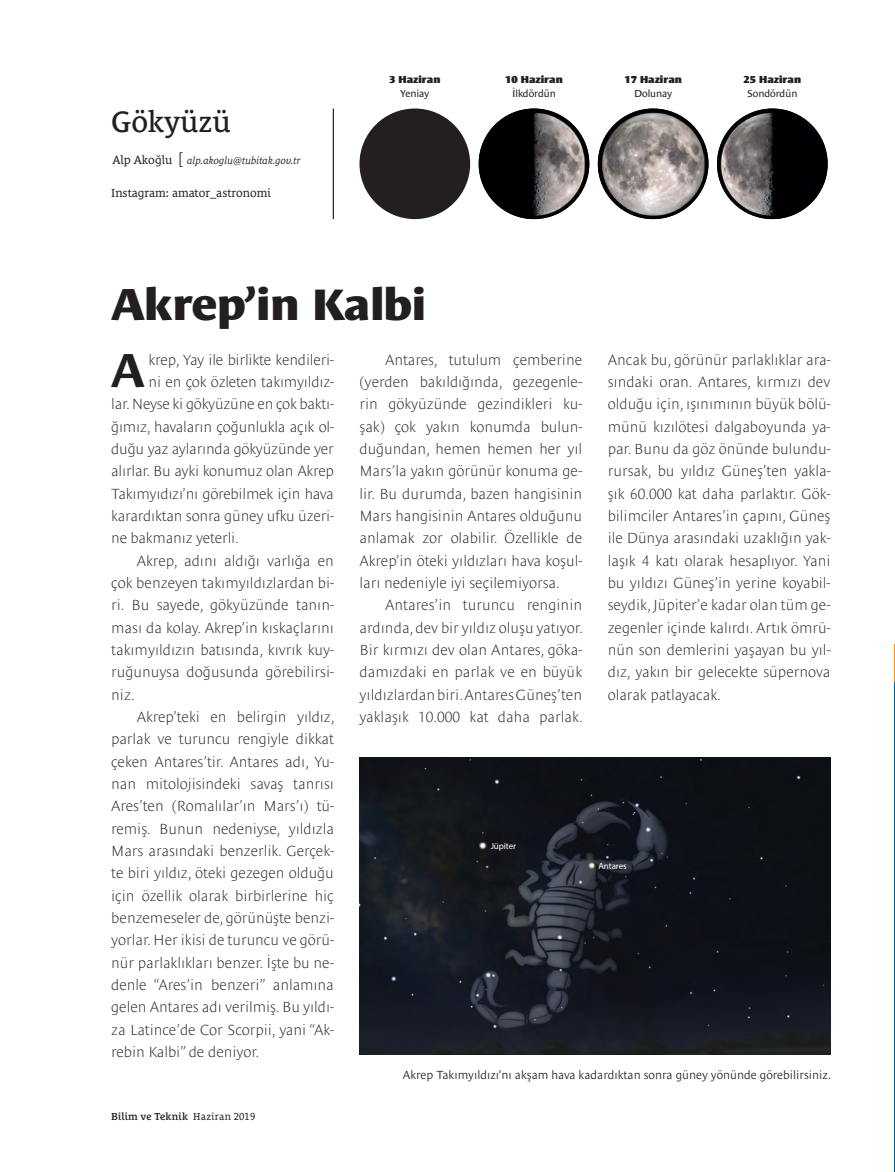
<style>
.page{position:relative;width:895px;height:1172px;background:#fff}
.page>*{position:absolute;margin:0;border:0;box-sizing:border-box;transform-origin:0 0}
.t1{font:700 47.85px "Le Monde Sans Pro";color:#231f20}
.t2{font:700 expanded 45px "Le Monde Sans Pro";letter-spacing:-.01em;color:#231f20}
.t3{font:30px "Le Monde Courrier Pro";color:#231f20}
.t4{font:300 expanded 15px/22.4px "Le Monde Sans Pro";letter-spacing:-.005em;color:#231f20;text-align:justify}
.t5{font:300 12px "Le Monde Sans Pro";color:#231f20}
.t6{font:12px "Le Monde Courrier Pro";color:#231f20}
.t7{font:italic 10.35px "Le Monde Courrier Pro";color:#231f20}
.t8{font:900 10.35px "Le Monde Sans Pro";letter-spacing:-.005em;color:#231f20}
.t9{font:10.35px "Le Monde Sans Pro";letter-spacing:-.005em;color:#231f20}
.t10{font:600 10.35px "Le Monde Courrier Pro";letter-spacing:.01em;color:#231f20}
.t11{font:9px "Myriad Pro";letter-spacing:-.01em;color:#fff}
.s1{font-style:normal;font-size:12px}
.s2{font-family:"Le Monde Sans Pro";font-weight:300;font-style:normal;font-size:16.2px}
.s3{font-weight:400}
</style>
<div class="page">
<hr style="left:893px;top:644px;width:1px;height:528px;background:#005c86">
<hr style="left:893px;top:644px;width:1px;height:38px;background:#f7931d">
<hr style="left:332px;top:108px;width:2px;height:111px;background:#231f20">
<div style="left:359px;top:108px;width:111px;height:111px;background:#231f20;border-radius:50%"></div>
<img style="left:478px;top:108px;width:111px;height:111px;border-radius:55px">
<img style="left:597px;top:108px;width:111px;height:111px;border-radius:55px">
<img style="left:716px;top:108px;width:111px;height:111px;border-radius:55px">
<img style="left:359px;top:757px;width:471px;height:297px">
<svg style="left:893px;top:1166px;width:2px;height:6px"></svg>
<h3 class="t3" style="left:111px;top:98px;width:121px">Gökyüzü</h3>
<p class="t7" style="left:112px;top:152px;width:190px"><span class="s1">Alp Akoğlu</span> <span class="s2">[</span> alp.akoglu@tubitak.gov.tr</p>
<p class="t6" style="left:111px;top:183px;width:161px">Instagram: amator_astronomi</p>
<p class="t8" style="left:389px;top:72px;width:53px">3 Haziran</p>
<p class="t9" style="left:400px;top:85px;width:30px">Yeniay</p>
<p class="t8" style="left:505px;top:72px;width:59px">10 Haziran</p>
<p class="t9" style="left:512px;top:85px;width:45px">İlkdördün</p>
<p class="t8" style="left:624px;top:72px;width:59px">17 Haziran</p>
<p class="t9" style="left:633px;top:85px;width:40px">Dolunay</p>
<p class="t8" style="left:743px;top:72px;width:59px">25 Haziran</p>
<p class="t9" style="left:746px;top:85px;width:52px">Sondördün</p>
<h2 class="t2" style="left:111px;top:271px;width:316px">Akrep’in Kalbi</h2>
<h1 class="t1" style="left:111px;top:334px;width:35px">A</h1>
<p class="t4" style="left:148px;top:347px;width:187px">krep, Yay ile birlikte kendileri-</p>
<p class="t4" style="left:148px;top:369px;width:187px">ni en çok özleten takımyıldız-</p>
<p class="t4" style="left:111px;top:391px;width:224px">lar. Neyse ki gökyüzüne en çok baktı-</p>
<p class="t4" style="left:111px;top:414px;width:224px">ğımız, havaların çoğunlukla açık ol-</p>
<p class="t4" style="left:111px;top:436px;width:224px">duğu yaz aylarında gökyüzünde yer</p>
<p class="t4" style="left:111px;top:458px;width:224px">alırlar. Bu ayki konumuz olan Akrep</p>
<p class="t4" style="left:111px;top:481px;width:224px">Takımyıdızı’nı görebilmek için hava</p>
<p class="t4" style="left:111px;top:503px;width:224px">karardıktan sonra güney ufku üzeri-</p>
<p class="t4" style="left:111px;top:525px;width:129px">ne bakmanız yeterli.</p>
<p class="t4" style="left:137px;top:548px;width:199px">Akrep, adını aldığı varlığa en</p>
<p class="t4" style="left:111px;top:570px;width:224px">çok benzeyen takımyıldızlardan bi-</p>
<p class="t4" style="left:111px;top:592px;width:224px">ri. Bu sayede, gökyüzünde tanın-</p>
<p class="t4" style="left:111px;top:614px;width:224px">ması da kolay. Akrep’in kıskaçlarını</p>
<p class="t4" style="left:111px;top:637px;width:224px">takımyıldızın batısında, kıvrık kuy-</p>
<p class="t4" style="left:111px;top:659px;width:224px">ruğunuysa doğusunda görebilirsi-</p>
<p class="t4" style="left:111px;top:681px;width:25px">niz.</p>
<p class="t4" style="left:137px;top:704px;width:199px">Akrep’teki en belirgin yıldız,</p>
<p class="t4" style="left:111px;top:726px;width:224px">parlak ve turuncu rengiyle dikkat</p>
<p class="t4" style="left:111px;top:748px;width:224px">çeken Antares’tir. Antares adı, Yu-</p>
<p class="t4" style="left:111px;top:771px;width:224px">nan mitolojisindeki savaş tanrısı</p>
<p class="t4" style="left:111px;top:793px;width:224px">Ares’ten (Romalılar’ın Mars’ı) tü-</p>
<p class="t4" style="left:111px;top:815px;width:224px">remiş. Bunun nedeniyse, yıldızla</p>
<p class="t4" style="left:111px;top:838px;width:224px">Mars arasındaki benzerlik. Gerçek-</p>
<p class="t4" style="left:111px;top:860px;width:224px">te biri yıldız, öteki gezegen olduğu</p>
<p class="t4" style="left:111px;top:882px;width:224px">için özellik olarak birbirlerine hiç</p>
<p class="t4" style="left:111px;top:905px;width:224px">benzemeseler de, görünüşte benzi-</p>
<p class="t4" style="left:111px;top:927px;width:224px">yorlar. Her ikisi de turuncu ve görü-</p>
<p class="t4" style="left:111px;top:949px;width:224px">nür parlaklıkları benzer. İşte bu ne-</p>
<p class="t4" style="left:111px;top:972px;width:224px">denle “Ares’in benzeri” anlamına</p>
<p class="t4" style="left:111px;top:994px;width:224px">gelen Antares adı verilmiş. Bu yıldı-</p>
<p class="t4" style="left:111px;top:1016px;width:224px">za Latince’de Cor Scorpii, yani “Ak-</p>
<p class="t4" style="left:111px;top:1039px;width:150px">rebin Kalbi” de deniyor.</p>
<p class="t4" style="left:359px;top:347px;width:224px;text-indent:26px">Antares, tutulum çemberine (yerden bakıldığında, gezegenle&shy;rin gökyüzünde gezindikleri ku&shy;şak) çok yakın konumda bulun&shy;duğundan, hemen hemen her yıl Mars’la yakın görünür konuma ge&shy;lir. Bu durumda, bazen hangisinin Mars hangisinin Antares olduğunu anlamak zor olabilir. Özellikle de Akrep’in öteki yıldızları hava koşul&shy;ları nedeniyle iyi seçilemiyorsa.</p>
<p class="t4" style="left:359px;top:592px;width:225px;text-indent:26px">Antares’in turuncu renginin ardında, dev bir yıldız oluşu yatıyor.<br>Bir kırmızı dev olan Antares, göka&shy;damızdaki en parlak ve en büyük yıldızlardan biri. Antares Güneş’ten yaklaşık 10.000 kat daha parlak.</p>
<p class="t11" style="left:490px;top:840px;width:27px">Jüpiter</p>
<p class="t4" style="left:607px;top:347px;width:224px">Ancak bu, görünür parlaklıklar ara&shy;sındaki oran. Antares, kırmızı dev olduğu için, ışınımının büyük bölü&shy;münü kızılötesi dalgaboyunda ya&shy;par. Bunu da göz önünde bulundu&shy;rursak, bu yıldız Güneş’ten yakla&shy;şık 60.000 kat daha parlaktır. Gök&shy;bilimciler Antares’in çapını, Güneş ile Dünya arasındaki uzaklığın yak&shy;laşık 4 katı olarak hesaplıyor. Yani bu yıldızı Güneş’in yerine koyabil&shy;seydik, Jüpiter’e kadar olan tüm ge&shy;zegenler içinde kalırdı. Artık ömrü&shy;nün son demlerini yaşayan bu yıl&shy;dız, yakın bir gelecekte süpernova olarak patlayacak.</p>
<p class="t11" style="left:598px;top:860px;width:30px">Antares</p>
<p class="t10" style="left:111px;top:1108px;width:145px">Bilim ve Teknik <span class="s3">Haziran 2019</span></p>
<p class="t5" style="left:403px;top:1065px;width:429px">Akrep Takımyıldızı’nı akşam hava kadardıktan sonra güney yönünde görebilirsiniz.</p>
</div>
